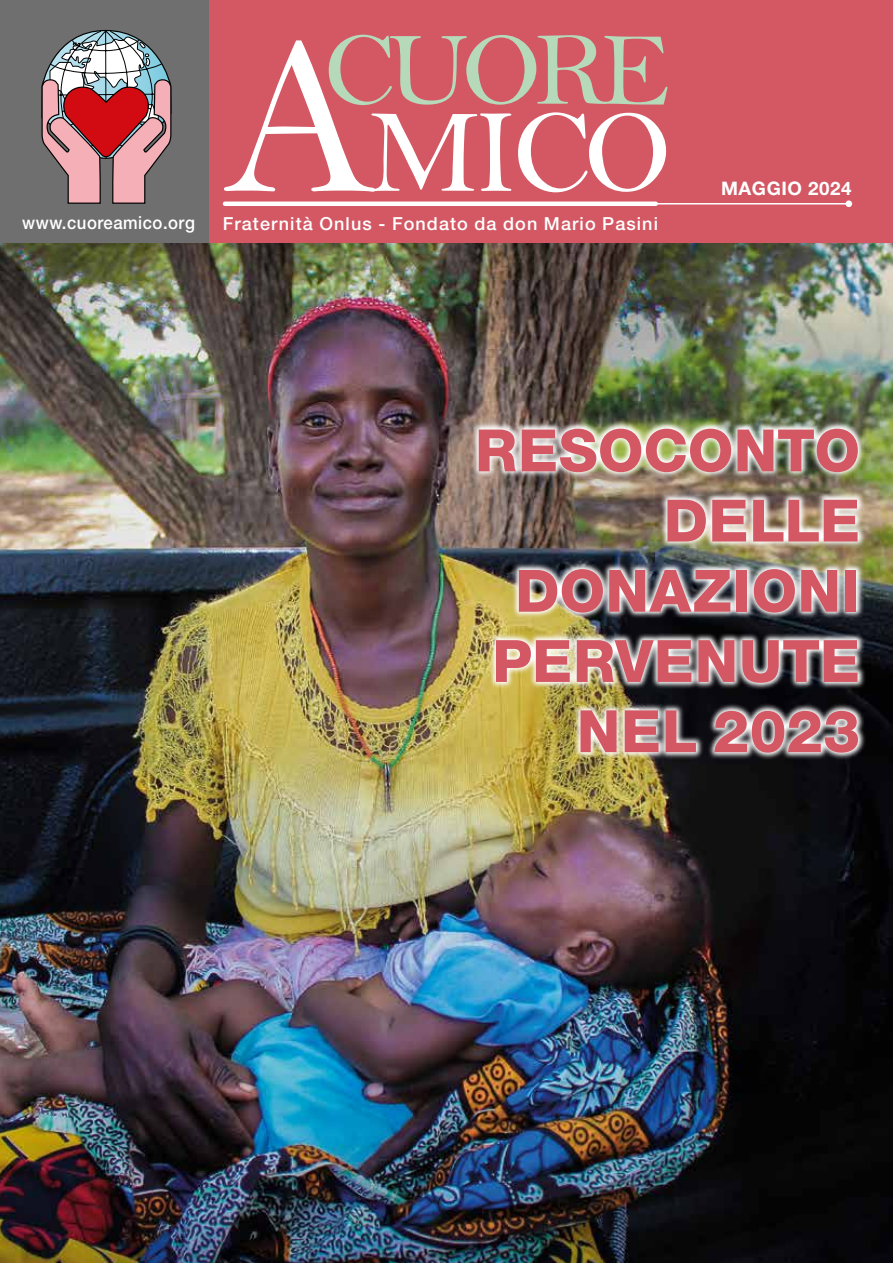
<style>
.page{position:relative;width:893px;height:1263px;background:#fff}
.page>*{position:absolute;margin:0;border:0;box-sizing:border-box;transform-origin:0 0}
.t1{font:120px "Bell";color:#fff}
.t2{font:105.75px "Bell";letter-spacing:-.07em;color:#b5d9b9}
.t3{font:800 58.5px/70.2px "Helvetica Neue LT Pro";letter-spacing:.005em;color:#d35864;text-align:right}
.t4{font:700 18.6px "Helvetica Neue LT Pro";letter-spacing:.03em;color:#fff}
.t5{font:500 18px "Helvetica Neue LT Pro";letter-spacing:.06em;color:#fff}
.t6{font:500 18px "Helvetica Neue LT Pro";letter-spacing:.03em;color:#fff;scale:.93 1}
.s1{font-size:230.4px}
</style>
<div class="page">
<img style="left:0;top:242px;width:893px;height:1021px">
<div style="left:201px;top:0;width:692px;height:242px;background:#d35864"></div>
<div style="left:0;top:0;width:208px;height:242px;background:#706f6f"></div>
<hr style="left:235px;top:203px;width:614px;height:1px;background:#fff">
<div style="left:845px;top:200px;width:7px;height:7px;background:#fff;border-radius:50%"></div>
<div style="left:225px;top:201px;width:431px;height:5px;background:#fff"></div>
<img style="left:41px;top:242px;width:131px;height:206px">
<svg style="left:41px;top:30px;width:131px;height:174px"></svg>
<img style="left:471px;top:421px;width:395px;height:339px">
<p class="t6" style="left:22px;top:212px;width:187px">www.cuoreamico.org</p>
<h2 class="t2" style="left:323px;top:7px;width:349px">CUORE</h2>
<h1 class="t1" style="left:223px;top:81px;width:450px"><span class="s1">A</span>MICO</h1>
<p class="t5" style="left:223px;top:213px;width:437px">Fraternità Onlus - Fondato da don Mario Pasini</p>
<p class="t4" style="left:721px;top:177px;width:132px">MAGGIO 2024</p>
<h3 class="t3" style="left:475px;top:415px;width:387px">RESOCONTO<br>DELLE<br>DONAZIONI<br>PERVENUTE<br>NEL 2023</h3>
</div>
